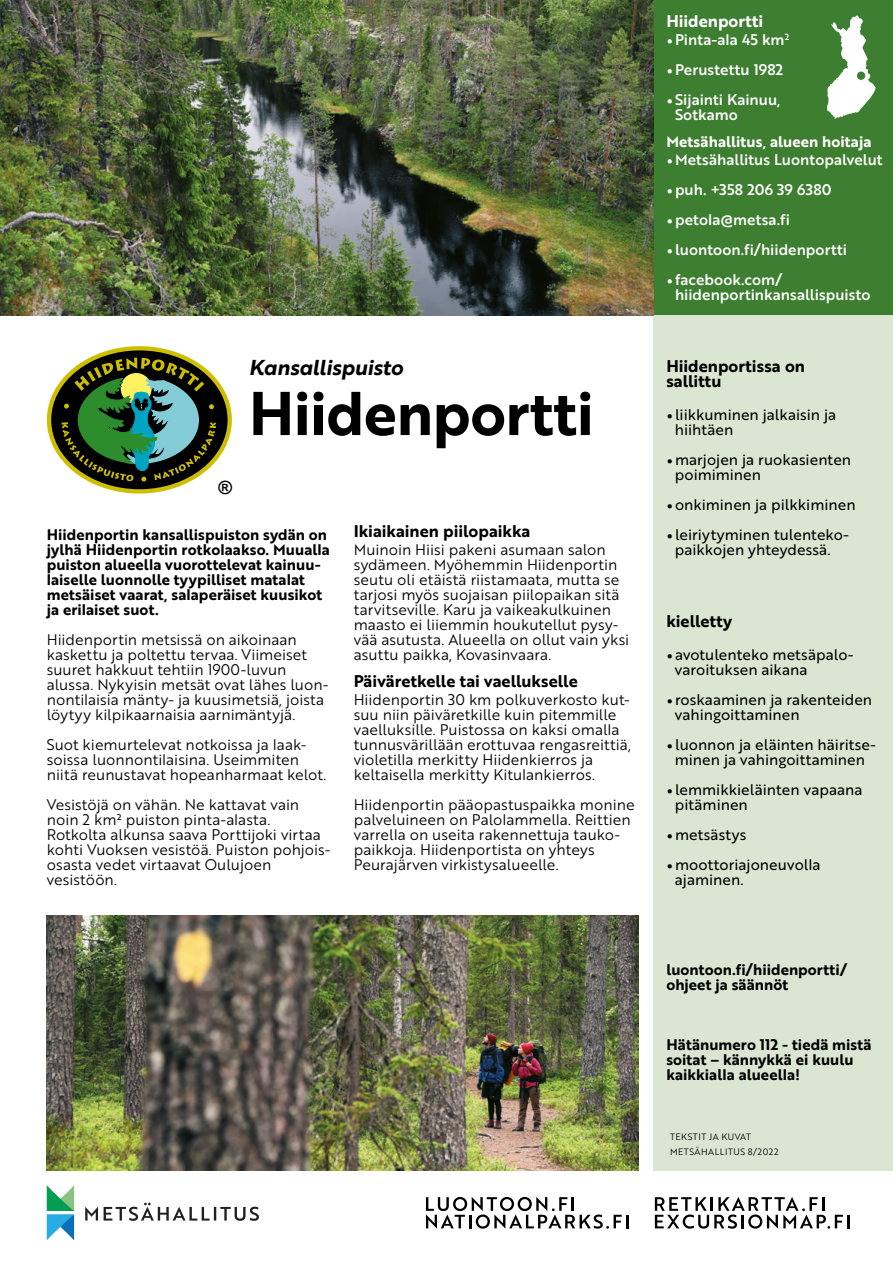
<style>
.page{position:relative;width:893px;height:1263px;background:#fff}
.page>*{position:absolute;margin:0;border:0;box-sizing:border-box;transform-origin:0 0}
.Pääotsikko__alueen_n{font:60px "Brother 1816 Bold";letter-spacing:-.01em;color:#000}
.Yläotsikko__alueen_t{font:21px "Brother 1816 Bold Italic";letter-spacing:-.005em;color:#000}
.Väliotsikko{font:16.5px/15px "Brother 1816 Bold";color:#000}
.Väliotsikko-2{font:16.5px "Brother 1816 Bold";color:#fff}
.Ei_sisenn__leipäteks{font:15px/15px "Brother 1816 Book";letter-spacing:.005em;color:#000}
.t1{font:15px/15px "Brother 1816 Regular";color:#000}
.Ingressi{font:15px/15px "Brother 1816 Bold";letter-spacing:.005em;color:#000}
.t2{font:15px/15px "Brother 1816 Medium";letter-spacing:.005em;color:#fff}
.Ei_sisenn__leipäteks-2{font:15px/15px "Brother 1816 Bold";letter-spacing:.005em;color:#000}
.Väliotsikko-3{font:15px "Brother 1816 Bold";letter-spacing:.005em;color:#fff}
.P_Tekijätiedot{font:9px/15px "Brother 1816 Book";letter-spacing:.06em;color:#000}
.s1{font-family:"PT Sans"}
</style>
<div class="page">
<div style="left:653px;top:0;width:240px;height:315px;background:#3e7e31"></div>
<div style="left:653px;top:315px;width:240px;height:855px;background:#dae6d2"></div>
<svg style="left:49px;top:348px;width:181px;height:143px"></svg>
<img style="left:0;top:0;width:653px;height:315px">
<svg style="left:827px;top:16px;width:49px;height:103px"></svg>
<div style="left:856px;top:71px;width:10px;height:10px;background:#3e7e31;border:1px solid #fff;border-radius:50%"></div>
<img style="left:47px;top:915px;width:591px;height:255px">
<svg style="left:85px;top:1203px;width:174px;height:18px"></svg>
<svg style="left:47px;top:1185px;width:27px;height:55px"></svg>
<svg style="left:655px;top:1197px;width:195px;height:31px"></svg>
<svg style="left:426px;top:1197px;width:202px;height:31px"></svg>
<svg style="left:62px;top:358px;width:170px;height:136px"></svg>
<h2 class="Yläotsikko__alueen_t" style="left:249px;top:352px;width:156px">Kansallispuisto</h2>
<h1 class="Pääotsikko__alueen_n" style="left:249px;top:368px;width:347px">Hiidenportti</h1>
<p class="Ingressi" style="left:47px;top:527px;width:285px">Hiidenportin kansallispuiston sydän on jylhä Hiidenportin rotkolaakso. Muualla puiston alueella vuorottelevat kainuu&shy;laiselle luonnolle tyypilliset matalat metsäiset vaarat, salaperäiset kuusikot ja erilaiset suot.</p>
<p class="Ei_sisenn__leipäteks" style="left:47px;top:632px;width:283px">Hiidenportin metsissä on aikoinaan kaskettu ja poltettu tervaa. Viimeiset suuret hakkuut tehtiin 1900-luvun alussa. Nykyisin metsät ovat lähes luon&shy;nontilaisia mänty- ja kuusimetsiä, joista löytyy kilpikaarnaisia aarnimäntyjä.</p>
<p class="Ei_sisenn__leipäteks" style="left:47px;top:737px;width:281px">Suot kiemurtelevat notkoissa ja laak&shy;soissa luonnontilaisina. Useimmiten niitä reunustavat hopeanharmaat kelot.</p>
<p class="Ei_sisenn__leipäteks" style="left:47px;top:797px;width:285px">Vesistöjä on vähän. Ne kattavat vain noin 2 km² puiston pinta-alasta.<br>Rotkolta alkunsa saava Porttijoki virtaa kohti Vuoksen vesistöä. Puiston pohjois&shy;osasta vedet virtaavat Oulujoen vesistöön.</p>
<h2 class="Väliotsikko" style="left:354px;top:523px;width:178px">Ikiaikainen piilopaikka</h2>
<p class="Ei_sisenn__leipäteks" style="left:354px;top:542px;width:277px">Muinoin Hiisi pakeni asumaan salon sydämeen. Myöhemmin Hiidenportin seutu oli etäistä riistamaata, mutta se tarjosi myös suojaisan piilopaikan sitä tarvitseville. Karu ja vaikeakulkuinen maasto ei liiemmin houkutellut pysy&shy;vää asutusta. Alueella on ollut vain yksi asuttu paikka, Kovasinvaara.</p>
<h2 class="Väliotsikko" style="left:354px;top:673px;width:226px">Päiväretkelle tai vaellukselle</h2>
<p class="Ei_sisenn__leipäteks" style="left:354px;top:692px;width:279px">Hiidenportin 30 km polkuverkosto kut&shy;suu niin päiväretkille kuin pitemmille vaelluksille. Puistossa on kaksi omalla tunnusvärillään erottuvaa rengasreittiä, violetilla merkitty Hiidenkierros ja keltaisella merkitty Kitulankierros.</p>
<p class="Ei_sisenn__leipäteks" style="left:354px;top:797px;width:282px">Hiidenportin pääopastuspaikka monine palveluineen on Palolammella. Reittien varrella on useita rakennettuja tauko&shy;paikkoja. Hiidenportista on yhteys Peurajärven virkistysalueelle.</p>
<h2 class="Väliotsikko-2" style="left:666px;top:9px;width:99px">Hiidenportti</h2>
<p class="t2" style="left:666px;top:32px;width:124px"><span class="s1">•</span>Pinta-ala 45 km<sup>2</sup></p>
<p class="t2" style="left:666px;top:62px;width:119px"><span class="s1">•</span>Perustettu 1982</p>
<p class="t2" style="left:675px;top:92px;width:107px;text-indent:-9px"><span class="s1">•</span>Sijainti Kainuu,<br>Sotkamo</p>
<h2 class="Väliotsikko-3" style="left:666px;top:130px;width:207px">Metsähallitus, alueen hoitaja</h2>
<p class="t2" style="left:666px;top:152px;width:218px"><span class="s1">•</span>Metsähallitus Luontopalvelut</p>
<p class="t2" style="left:666px;top:182px;width:167px"><span class="s1">•</span>puh. +358 206 39 6380</p>
<p class="t2" style="left:666px;top:212px;width:125px"><span class="s1">•</span>petola@metsa.fi</p>
<p class="t2" style="left:666px;top:242px;width:182px"><span class="s1">•</span> luontoon.fi/hiidenportti</p>
<p class="t2" style="left:675px;top:272px;width:197px;text-indent:-9px"><span class="s1">•</span> facebook.com/ hiidenportinkansallispuisto</p>
<h2 class="Väliotsikko" style="left:666px;top:358px;width:140px">Hiidenportissa on sallittu</h2>
<p class="t1" style="left:675px;top:407px;width:163px;text-indent:-9px"><span class="s1">•</span> liikkuminen jalkaisin ja hiihtäen</p>
<p class="t1" style="left:675px;top:452px;width:178px;text-indent:-9px"><span class="s1">•</span>marjojen ja ruokasienten poimiminen</p>
<p class="t1" style="left:666px;top:497px;width:191px"><span class="s1">•</span>onkiminen ja pilkkiminen</p>
<p class="t1" style="left:675px;top:527px;width:176px;text-indent:-9px"><span class="s1">•</span> leiriytyminen tulenteko&shy;paikkojen yhteydessä.</p>
<h2 class="Väliotsikko" style="left:666px;top:613px;width:67px">kielletty</h2>
<p class="t1" style="left:675px;top:647px;width:180px;text-indent:-9px"><span class="s1">•</span>avotulenteko metsäpalo&shy;varoituksen aikana</p>
<p class="t1" style="left:675px;top:692px;width:199px;text-indent:-9px"><span class="s1">•</span> roskaaminen ja rakenteiden vahingoittaminen</p>
<p class="t1" style="left:666px;top:737px;width:211px;text-align:center"><span class="s1">•</span> luonnon ja eläinten häiritse&shy;minen ja vahingoittaminen</p>
<p class="t1" style="left:675px;top:782px;width:189px;text-indent:-9px"><span class="s1">•</span> lemmikkieläinten vapaana pitäminen</p>
<p class="t1" style="left:666px;top:827px;width:81px"><span class="s1">•</span>metsästys</p>
<p class="t1" style="left:675px;top:857px;width:147px;text-indent:-9px"><span class="s1">•</span>moottoriajoneuvolla ajaminen.</p>
<p class="Ei_sisenn__leipäteks-2" style="left:666px;top:962px;width:182px">luontoon.fi/hiidenportti/ ohjeet ja säännöt</p>
<p class="Ei_sisenn__leipäteks-2" style="left:666px;top:1037px;width:207px">Hätänumero 112 - tiedä mistä soitat – kännykkä ei kuulu kaikkialla alueella!</p>
<p class="P_Tekijätiedot" style="left:670px;top:1129px;width:110px">TEKSTIT JA KUVAT<br>METSÄHALLITUS 8/2022</p>
</div>
